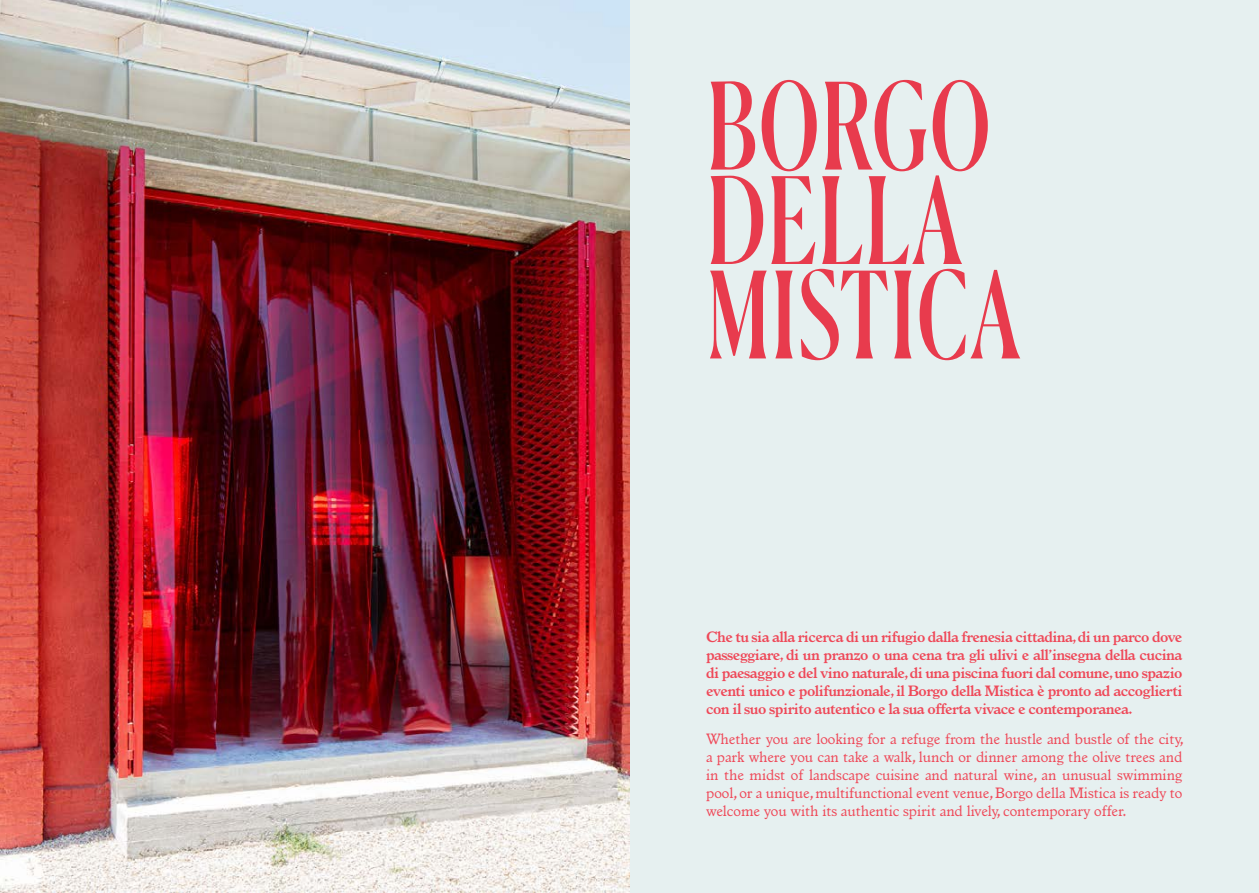
<style>
.page{position:relative;width:1259px;height:893px;background:#e6f0f0}
.page>*{position:absolute;margin:0;border:0;box-sizing:border-box;transform-origin:0 0}
.TITOLI{font:120px/94.5px "Canela Cond Trial";letter-spacing:-.005em;color:#e83b4d}
.testi_italiano{font:700 15px/18px "Italian Old Style MT Std";letter-spacing:-.03em;color:#ef4858;text-align:justify}
.testi_italiano-2{font:15px/18px "Italian Old Style MT Std";color:#ef4858;text-align:justify}
</style>
<div class="page">
<img style="left:0;top:0;width:629px;height:893px">
<p class="TITOLI" style="left:706px;top:89px;width:317px">BORGO<br>DELLA<br>MISTICA</p>
<p class="testi_italiano" style="left:706px;top:627px;width:478px">Che tu sia alla ricerca di un rifugio dalla frenesia cittadina, di un parco dove passeggiare, di un pranzo o una cena tra gli ulivi e all’insegna della cucina di paesaggio e del vino naturale, di una piscina fuori dal comune, uno spazio eventi unico e polifunzionale, il Borgo della Mistica è pronto ad accoglierti con il suo spirito autentico e la sua offerta vivace e contemporanea.</p>
<p class="testi_italiano-2" style="left:706px;top:730px;width:479px">Whether you are looking for a refuge from the hustle and bustle of the city, a park where you can take a walk, lunch or dinner among the olive trees and in the midst of landscape cuisine and natural wine, an unusual swimming pool, or a unique, multifunctional event venue, Borgo della Mistica is ready to welcome you with its authentic spirit and lively, contemporary offer.</p>
</div>
